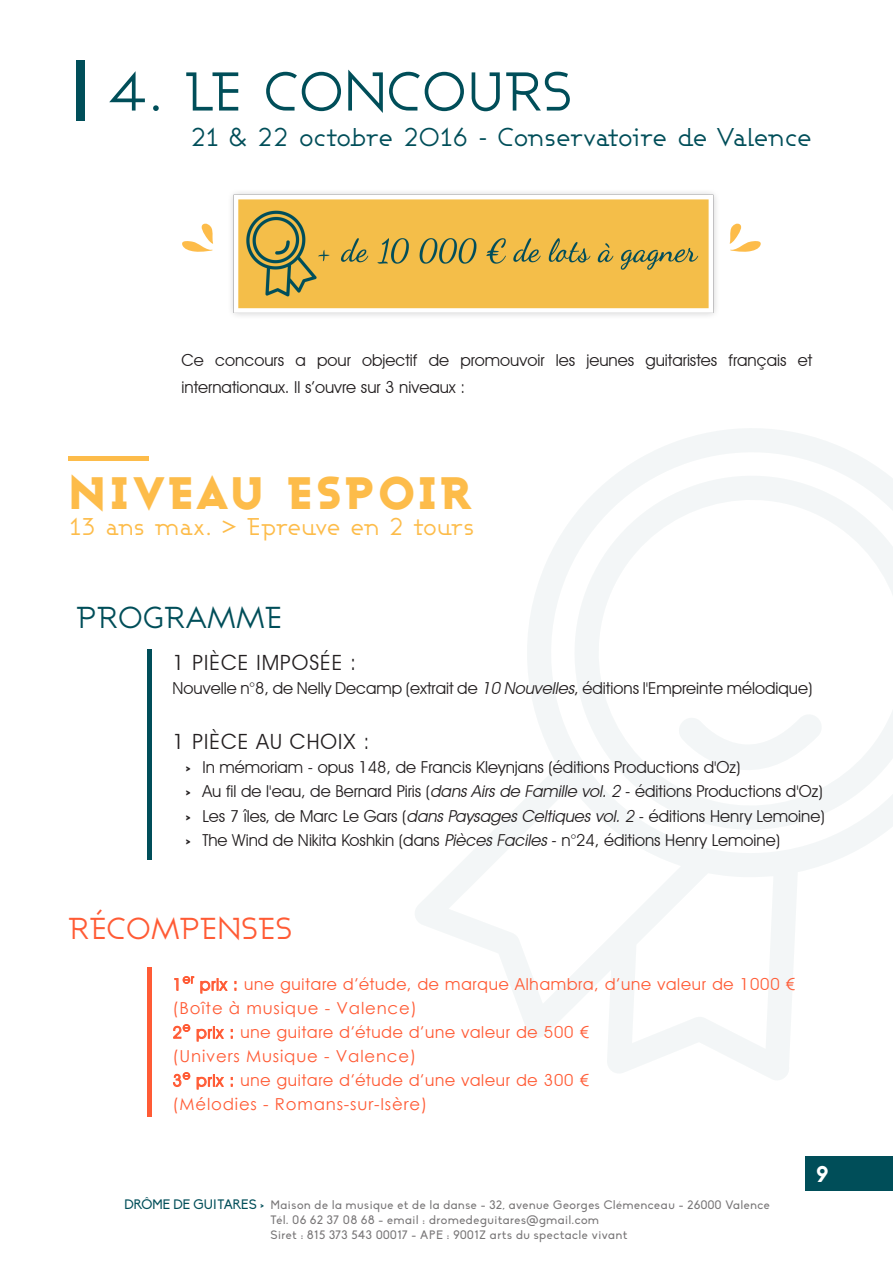
<style>
.page{position:relative;width:893px;height:1263px;background:#fff}
.page>*{position:absolute;margin:0;border:0;box-sizing:border-box;transform-origin:0 0}
.t1{font:54px "Ashby";color:#004e59}
.t2{font:900 45px "Ashby";letter-spacing:.05em;color:#fdbc4a}
.t3{font:30px "Ashby";color:#ff5b35}
.t4{font:30px "Ashby";color:#004e59}
.t5{font:25.5px "Ashby";letter-spacing:-.025em;color:#004e59}
.t6{font:24px "Ashby";letter-spacing:-.015em;color:#fdbc4a}
.t7{font:800 22.5px "Ashby";color:#fff}
.t8{font:21px "Avant Garde IT Cby BT";letter-spacing:.05em;color:#231f20}
.t9{font:16.5px/24px "Avant Garde IT Cby BT";color:#231f20}
.t10{font:16.5px "Avant Garde IT Cby BT";letter-spacing:.05em;color:#ff5b35}
.t11{font:16.5px "Century Gothic";letter-spacing:.05em;color:#ff5b35}
.t12{font:12px/15px "Biko";letter-spacing:.05em;color:#787677}
.s1{font-style:italic}
.s2{font-family:"Biko";font-size:18px}
.s3{font-family:"Century Gothic"}
.s4{font-size:13.5px;color:#004e59}
</style>
<div class="page">
<div style="left:806px;top:1156px;width:87px;height:35px;background:#004e59"></div>
<svg style="left:415px;top:428px;width:478px;height:652px"></svg>
<svg style="left:677px;top:713px;width:146px;height:58px"></svg>
<div style="left:68px;top:456px;width:81px;height:5px;background:#fdbc4a"></div>
<div style="left:147px;top:649px;width:5px;height:210px;background:#004e59"></div>
<div style="left:147px;top:967px;width:5px;height:149px;background:#ff5b35"></div>
<div style="left:76px;top:61px;width:8px;height:60px;background:#004e59"></div>
<svg style="left:174px;top:976px;width:54px;height:18px"></svg>
<svg style="left:234px;top:981px;width:2px;height:10px"></svg>
<svg style="left:173px;top:1024px;width:51px;height:18px"></svg>
<svg style="left:231px;top:1029px;width:2px;height:10px"></svg>
<svg style="left:173px;top:1072px;width:51px;height:18px"></svg>
<svg style="left:231px;top:1077px;width:2px;height:10px"></svg>
<img style="left:231px;top:192px;width:485px;height:124px">
<svg style="left:729px;top:223px;width:32px;height:29px"></svg>
<svg style="left:182px;top:223px;width:31px;height:29px"></svg>
<h1 class="t1" style="left:109px;top:56px;width:466px">4. LE concours</h1>
<h3 class="t5" style="left:191px;top:120px;width:623px">21 &amp; 22 octobre 2016 - Conservatoire de Valence</h3>
<p class="t9" style="left:182px;top:346px;width:632px;line-height:27px">Ce concours a pour objectif de promouvoir les jeunes guitaristes français et internationaux. Il s’ouvre sur 3 niveaux :</p>
<h2 class="t2" style="left:68px;top:463px;width:406px">NIVEAU ESPOIR</h2>
<h3 class="t6" style="left:69px;top:511px;width:406px">13 ans max. &gt; Epreuve en 2 tours</h3>
<h3 class="t4" style="left:76px;top:598px;width:208px">PROGRAMME</h3>
<p class="t8" style="left:173px;top:649px;width:97px">1 pièce imposée</p>
<p class="t8" style="left:350px;top:649px;width:8px">:</p>
<p class="t9" style="left:173px;top:676px;width:641px">Nouvelle n°8, de Nelly Decamp (extrait de <span class="s1">10 Nouvelles</span>, éditions l'Empreinte mélodique)</p>
<p class="t8" style="left:173px;top:729px;width:198px">1 pi èce AU CHOIX :</p>
<p class="t9" style="left:185px;top:755px;width:641px"><span class="s2">&gt;</span> In mémoriam - opus 148, de Francis Kleynjans (éditions Productions d'Oz)<br><span class="s2">&gt;</span> Au fil de l'eau, de Bernard Piris (<span class="s1">dans Airs de Famille vol. 2</span> - éditions Productions d'Oz) <span class="s2">&gt;</span> Les 7 îles, de Marc Le Gars (<span class="s1">dans Paysages Celtiques vol. 2</span> - éditions Henry Lemoine) <span class="s2">&gt;</span> The Wind de Nikita Koshkin (dans <span class="s1">Pièces Faciles</span> - n°24, éditions Henry Lemoine)</p>
<h3 class="t3" style="left:68px;top:909px;width:106px">récompe</h3>
<h3 class="t3" style="left:218px;top:909px;width:77px">nses</h3>
<p class="t10" style="left:173px;top:974px;width:624px">1<sup>er</sup> prix : une guitare d’étude, de marque Alhambra, d’une valeur de 1000 <span class="s3">€</span></p>
<p class="t11" style="left:173px;top:997px;width:246px">(Boîte à musique - Valence)</p>
<p class="t10" style="left:173px;top:1022px;width:418px">2<sup>e</sup> prix : une guitare d’étude d’une valeur de 500 <span class="s3">€</span></p>
<p class="t11" style="left:173px;top:1045px;width:245px">(Univers Musique - Valence)</p>
<p class="t10" style="left:173px;top:1070px;width:418px">3<sup>e</sup> prix : une guitare d’étude d’une valeur de 300 <span class="s3">€</span></p>
<p class="t11" style="left:173px;top:1093px;width:256px">(Mélodies - Romans-sur-Isère)</p>
<p class="t12" style="left:270px;top:1198px;width:501px;text-indent:-146px"><span class="s4">DRÔME DE GUITARES &gt;</span> Maison de la musique et de la danse - 32, avenue Georges Clémenceau - 26000 Valence<br>Tél. 06 62 37 08 68 - email : dromedeguitares@gmail.com<br>Siret : 815 373 543 00017 - APE : 9001Z arts du spectacle vivant</p>
<h3 class="t7" style="left:816px;top:1159px;width:15px">9</h3>
</div>
